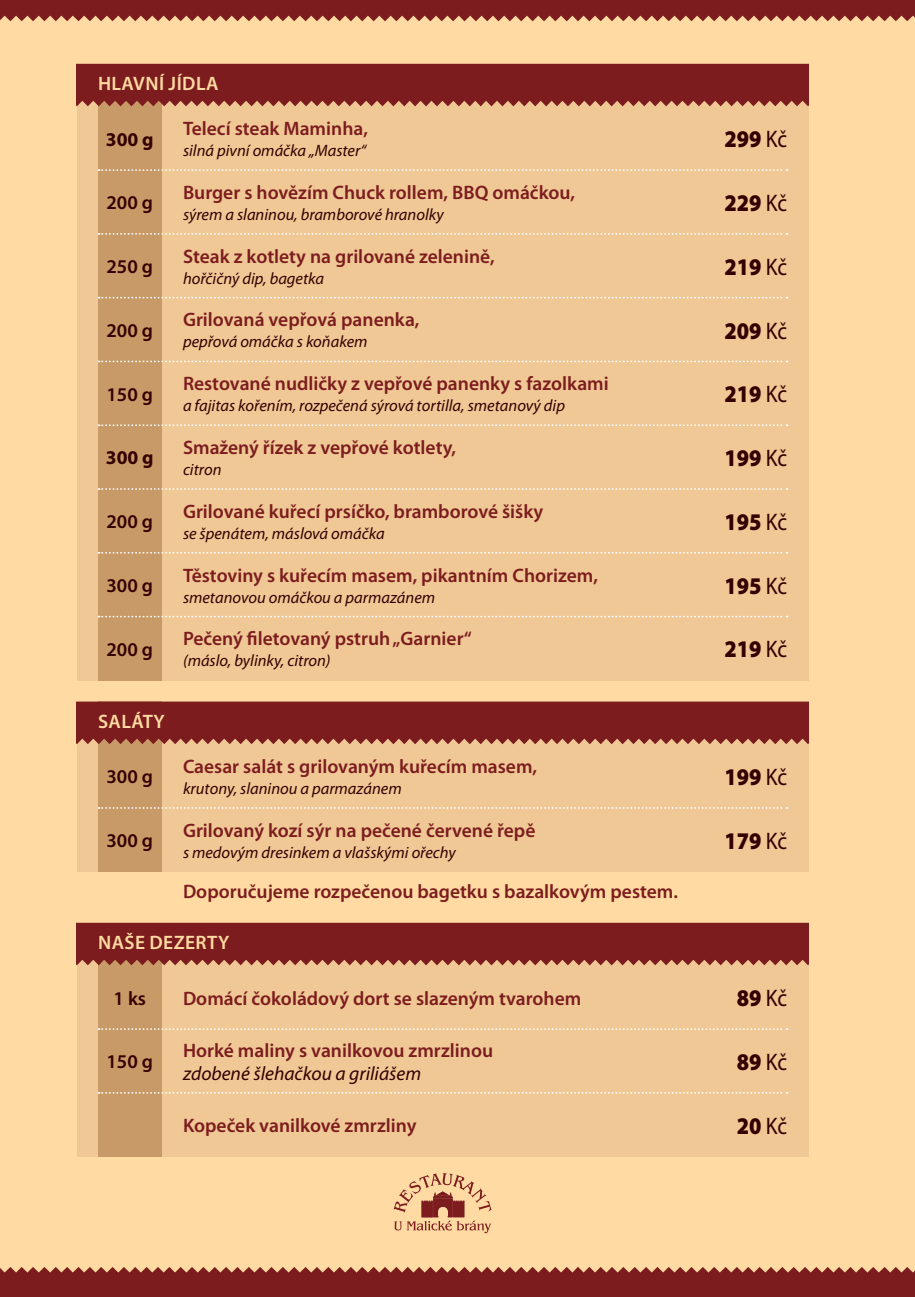
<style>
.page{position:relative;width:915px;height:1297px;background:#fff}
.page>*{position:absolute;margin:0;border:0;box-sizing:border-box;transform-origin:0 0}
.t1{font:900 24px "Myriad Pro";color:#340000;scale:.9 1}
.t2{font:600 19.5px "Myriad Pro";color:#7c1c1e}
.t3{font:600 19.5px "Myriad Pro";color:#340000}
.t4{font:600 19.5px "Myriad Pro";letter-spacing:.02em;color:#ffdaa2}
.t5{font:italic 19.5px "Myriad Pro";color:#340000}
.t6{font:700 19.5px "Myriad Pro";color:#340000}
.t7{font:italic 16.5px "Myriad Pro";color:#340000}
.s1{font-weight:400}
</style>
<div class="page">
<div style="left:0;top:0;width:914px;height:1297px;background:#ffdaa2"></div>
<svg style="left:0;top:0;width:914px;height:21px;background:#8b322d"></svg>
<svg style="left:0;top:1267px;width:914px;height:30px;background:#872d29"></svg>
<div style="left:77px;top:64px;width:731px;height:616px;background:#efc896"></div>
<div style="left:98px;top:64px;width:64px;height:616px;background:#c89a67"></div>
<svg style="left:77px;top:64px;width:731px;height:42px;background:#822524"></svg>
<svg style="left:99px;top:169px;width:688px;height:2px"></svg>
<svg style="left:99px;top:233px;width:688px;height:2px"></svg>
<svg style="left:99px;top:297px;width:688px;height:2px"></svg>
<svg style="left:99px;top:361px;width:688px;height:1px"></svg>
<svg style="left:99px;top:424px;width:688px;height:2px"></svg>
<svg style="left:99px;top:488px;width:688px;height:2px"></svg>
<svg style="left:99px;top:552px;width:688px;height:2px"></svg>
<svg style="left:99px;top:616px;width:688px;height:1px"></svg>
<svg style="left:393px;top:1173px;width:98px;height:60px"></svg>
<div style="left:77px;top:702px;width:731px;height:170px;background:#efc896"></div>
<div style="left:98px;top:702px;width:64px;height:170px;background:#c89a67"></div>
<svg style="left:77px;top:702px;width:731px;height:42px;background:#822625"></svg>
<svg style="left:99px;top:807px;width:688px;height:2px"></svg>
<div style="left:77px;top:923px;width:731px;height:234px;background:#efc896"></div>
<div style="left:98px;top:923px;width:64px;height:234px;background:#c89a67"></div>
<svg style="left:77px;top:923px;width:731px;height:42px;background:#822524"></svg>
<svg style="left:99px;top:1028px;width:688px;height:2px"></svg>
<svg style="left:99px;top:1092px;width:688px;height:2px"></svg>
<p class="t4" style="left:98px;top:76px;width:122px">HLAVNÍ JÍDLA</p>
<p class="t6" style="left:106px;top:132px;width:49px">300 g</p>
<p class="t3" style="left:106px;top:195px;width:48px">200 g</p>
<p class="t3" style="left:106px;top:259px;width:48px">250 g</p>
<p class="t3" style="left:106px;top:323px;width:48px">200 g</p>
<p class="t3" style="left:106px;top:387px;width:48px">150 g</p>
<p class="t6" style="left:106px;top:451px;width:49px">300 g</p>
<p class="t3" style="left:106px;top:514px;width:48px">200 g</p>
<p class="t3" style="left:106px;top:578px;width:48px">300 g</p>
<p class="t3" style="left:106px;top:642px;width:48px">200 g</p>
<p class="t2" style="left:183px;top:121px;width:186px">Telecí steak Maminha,</p>
<p class="t7" style="left:183px;top:144px;width:184px">silná pivní omáčka „Master“</p>
<p class="t2" style="left:183px;top:185px;width:393px">Burger s hovězím Chuck rollem, BBQ omáčkou,</p>
<p class="t7" style="left:183px;top:208px;width:262px">sýrem a slaninou, bramborové hranolky</p>
<p class="t2" style="left:183px;top:249px;width:313px">Steak z kotlety na grilované zelenině,</p>
<p class="t7" style="left:183px;top:272px;width:143px">hořčičný dip, bagetka</p>
<p class="t2" style="left:183px;top:312px;width:238px">Grilovaná vepřová panenka,</p>
<p class="t7" style="left:183px;top:336px;width:186px">pepřová omáčka s koňakem</p>
<p class="t2" style="left:183px;top:376px;width:427px">Restované nudličky z vepřové panenky s fazolkami</p>
<p class="t7" style="left:183px;top:399px;width:383px">a fajitas kořením, rozpečená sýrová tortilla, smetanový dip</p>
<p class="t2" style="left:183px;top:440px;width:274px">Smažený řízek z vepřové kotlety,</p>
<p class="t7" style="left:183px;top:463px;width:40px">citron</p>
<p class="t2" style="left:183px;top:504px;width:361px">Grilované kuřecí prsíčko, bramborové šišky</p>
<p class="t7" style="left:183px;top:527px;width:203px">se špenátem, máslová omáčka</p>
<p class="t2" style="left:183px;top:568px;width:416px">Těstoviny s kuřecím masem, pikantním Chorizem,</p>
<p class="t7" style="left:183px;top:591px;width:254px">smetanovou omáčkou a parmazánem</p>
<p class="t2" style="left:183px;top:631px;width:290px">Pečený filetovaný pstruh „Garnier“</p>
<p class="t7" style="left:183px;top:654px;width:149px">(máslo, bylinky, citron)</p>
<p class="t1" style="left:724px;top:130px;width:71px">299 <span class="s1">Kč</span></p>
<p class="t1" style="left:724px;top:194px;width:71px">229 <span class="s1">Kč</span></p>
<p class="t1" style="left:724px;top:258px;width:71px">219 <span class="s1">Kč</span></p>
<p class="t1" style="left:724px;top:321px;width:71px">209 <span class="s1">Kč</span></p>
<p class="t1" style="left:724px;top:385px;width:71px">219 <span class="s1">Kč</span></p>
<p class="t1" style="left:724px;top:449px;width:71px">199 <span class="s1">Kč</span></p>
<p class="t1" style="left:724px;top:513px;width:71px">195 <span class="s1">Kč</span></p>
<p class="t1" style="left:724px;top:577px;width:71px">195 <span class="s1">Kč</span></p>
<p class="t1" style="left:724px;top:640px;width:71px">219 <span class="s1">Kč</span></p>
<p class="t4" style="left:98px;top:714px;width:68px">SALÁTY</p>
<p class="t3" style="left:106px;top:769px;width:48px">300 g</p>
<p class="t3" style="left:106px;top:833px;width:48px">300 g</p>
<p class="t2" style="left:183px;top:759px;width:355px">Caesar salát s grilovaným kuřecím masem,</p>
<p class="t7" style="left:183px;top:782px;width:220px">krutony, slaninou a parmazánem</p>
<p class="t2" style="left:183px;top:823px;width:354px">Grilovaný kozí sýr na pečené červené řepě</p>
<p class="t7" style="left:183px;top:846px;width:274px">s medovým dresinkem a vlašskými ořechy</p>
<p class="t1" style="left:724px;top:768px;width:71px">199 <span class="s1">Kč</span></p>
<p class="t1" style="left:724px;top:832px;width:71px">179 <span class="s1">Kč</span></p>
<p class="t2" style="left:183px;top:884px;width:496px">Doporučujeme rozpečenou bagetku s bazalkovým pestem.</p>
<p class="t4" style="left:98px;top:935px;width:133px">NAŠE DEZERTY</p>
<p class="t3" style="left:113px;top:991px;width:34px">1 ks</p>
<p class="t3" style="left:106px;top:1054px;width:48px">150 g</p>
<p class="t2" style="left:183px;top:991px;width:399px">Domácí čokoládový dort se slazeným tvarohem</p>
<p class="t2" style="left:183px;top:1043px;width:311px">Horké maliny s vanilkovou zmrzlinou</p>
<p class="t5" style="left:183px;top:1066px;width:239px">zdobené šlehačkou a griliášem</p>
<p class="t2" style="left:183px;top:1118px;width:235px">Kopeček vanilkové zmrzliny</p>
<p class="t1" style="left:736px;top:989px;width:58px">89 <span class="s1">Kč</span></p>
<p class="t1" style="left:736px;top:1053px;width:58px">89 <span class="s1">Kč</span></p>
<p class="t1" style="left:736px;top:1117px;width:58px">20 <span class="s1">Kč</span></p>
</div>
